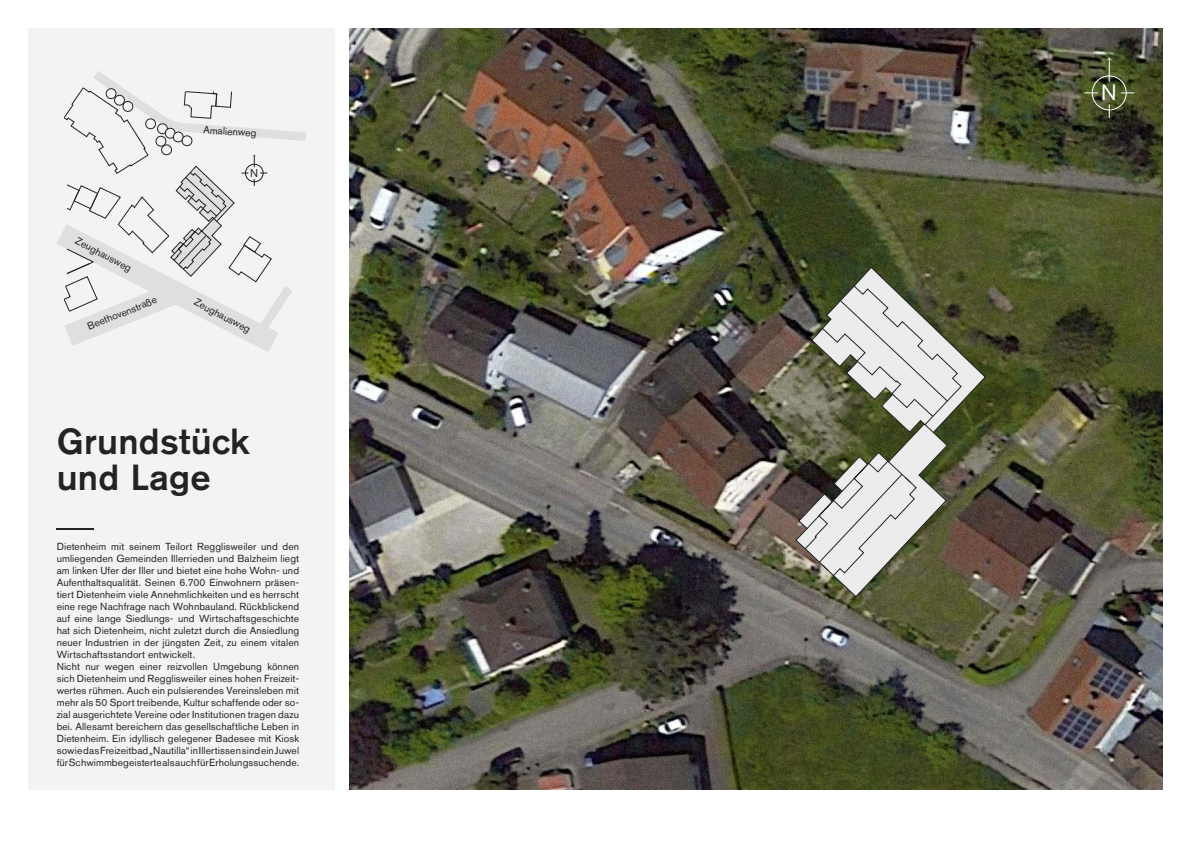
<style>
.page{position:relative;width:1191px;height:842px;background:#fff}
.page>*{position:absolute;margin:0;border:0;box-sizing:border-box;transform-origin:0 0}
.t1{font:500 36px/36px "Akzidenz Grotesk Pro";letter-spacing:.01em;color:#232323}
.t2{font:22px "Akzidenz Grotesk Pro";color:#fff}
.t3{font:500 18px "Akzidenz Grotesk Pro";color:#232323;scale:4 1}
.t4{font:11.4px "Akzidenz Grotesk Pro";color:#232323}
.t5{font:10.2px/12px "Akzidenz Grotesk Pro";letter-spacing:.01em;color:#232323}
</style>
<div class="page">
<img style="left:350px;top:28px;width:812px;height:761px">
<svg style="left:796px;top:267px;width:26px;height:329px"></svg>
<svg style="left:795px;top:300px;width:27px;height:276px;background:#706d5f"></svg>
<svg style="left:822px;top:267px;width:163px;height:330px;background:#949584"></svg>
<div style="left:28px;top:28px;width:306px;height:761px;background:#f3f3f3"></div>
<svg style="left:57px;top:71px;width:249px;height:281px"></svg>
<div style="left:248px;top:167px;width:12px;height:12px;background:#f3f3f3;border-radius:50%"></div>
<svg style="left:1084px;top:57px;width:50px;height:62px;background:#4d5530"></svg>
<p class="t5" style="left:204px;top:123px;width:55px;rotate:4deg">Amalienweg</p>
<p class="t5" style="left:79px;top:235px;width:63px;rotate:27deg">Zeughausweg</p>
<p class="t5" style="left:86px;top:321px;width:75px;rotate:-22deg">Beethovenstraße</p>
<p class="t4" style="left:250px;top:165px;width:10px">N</p>
<p class="t5" style="left:198px;top:296px;width:63px;rotate:27deg">Zeughausweg</p>
<h1 class="t1" style="left:57px;top:422px;width:194px">Grundstück und Lage</h1>
<h3 class="t3" style="left:57px;top:507px;width:10px">_</h3>
<p class="t5" style="left:57px;top:540px;width:244px">Dietenheim mit seinem Teilort Regglisweiler und den umliegenden Gemeinden Illerrieden und Balzheim liegt am linken Ufer der Iller und bietet eine hohe Wohn- und Aufenthaltsqualität. Seinen 6.700 Einwohnern präsen&shy;tiert Dietenheim viele Annehmlichkeiten und es herrscht eine rege Nachfrage nach Wohnbauland. Rückblickend auf eine lange Siedlungs- und Wirtschaftsgeschichte hat sich Dietenheim, nicht zuletzt durch die Ansiedlung neuer Industrien in der jüngsten Zeit, zu einem vitalen Wirtschaftsstandort entwickelt.<br>Nicht nur wegen einer reizvollen Umgebung können sich Dietenheim und Regglisweiler eines hohen Freizeit&shy;wertes rühmen. Auch ein pulsierendes Vereinsleben mit mehr als 50 Sport treibende, Kultur schaffende oder so&shy;zial ausgerichtete Vereine oder Institutionen tragen dazu bei. Allesamt bereichern das gesellschaftliche Leben in Dietenheim. Ein idyllisch gelegener Badesee mit Kiosk sowie das Freizeitbad „Nautilla“ in Illertissen sind ein Juwel für Schwimmbegeisterte als auch für Erholungssuchende.</p>
<h2 class="t2" style="left:1101px;top:78px;width:17px">N</h2>
</div>
